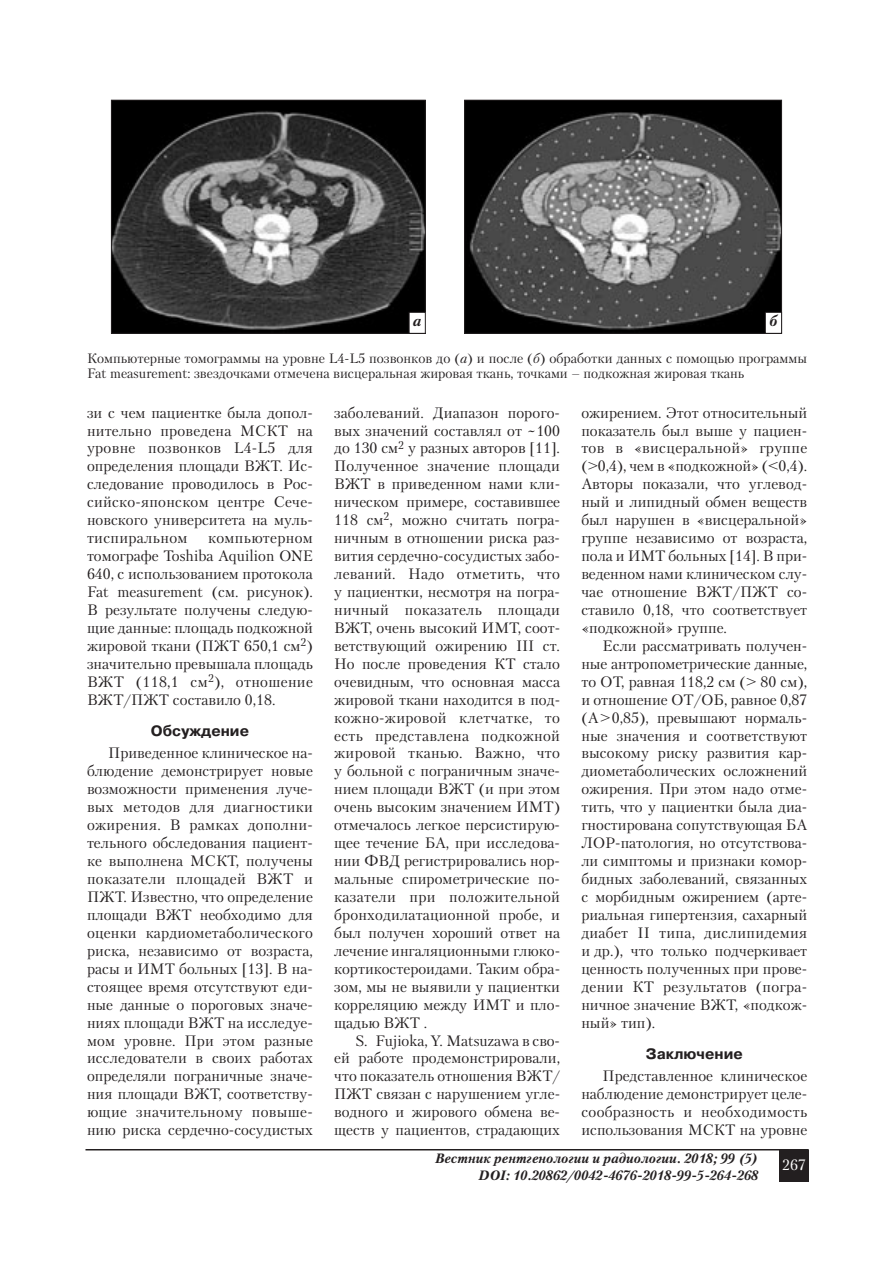
<style>
.page{position:relative;width:893px;height:1263px;background:#fff}
.page>*{position:absolute;margin:0;border:0;box-sizing:border-box;transform-origin:0 0}
.t1{font:15px/18px "Petersburg C";color:#231f20;text-align:justify}
.t2{font:700 15px "Pragmatica C";color:#231f20}
.t3{font:15px "Petersburg C";color:#fff}
.t4{font:italic 700 15px "Petersburg C";color:#231f20}
.t5{font:13.5px/15px "Petersburg C";color:#231f20}
.t6{font:italic 700 13.5px/16.5px "Petersburg C";color:#231f20;text-align:right}
.s1{font-style:italic}
</style>
<div class="page">
<hr style="left:85px;top:1149px;width:723px;height:1px;background:#231f20">
<div style="left:778px;top:1150px;width:30px;height:32px;background:#231f20"></div>
<img style="left:113px;top:102px;width:310px;height:229px">
<div style="left:111px;top:100px;width:314px;height:233px;border:1px solid #231f20"></div>
<img style="left:466px;top:102px;width:313px;height:229px">
<div style="left:464px;top:100px;width:317px;height:233px;border:1px solid #231f20"></div>
<div style="left:409px;top:312px;width:16px;height:21px;background:#fff"></div>
<div style="left:765px;top:312px;width:16px;height:21px;background:#fff"></div>
<div style="left:765px;top:312px;width:16px;height:21px;border:1px solid #231f20"></div>
<p class="t4" style="left:413px;top:315px;width:10px">а</p>
<p class="t4" style="left:769px;top:315px;width:9px">б</p>
<p class="t5" style="left:87px;top:352px;width:721px">Компьютерные томограммы на уровне L4-L5 позвонков до (<span class="s1">а</span>) и после (<span class="s1">б</span>) обработки данных с помощью программы<br>Fat measurement: звездочками отмечена висцеральная жировая ткань, точками – подкожная жировая ткань</p>
<p class="t1" style="left:87px;top:404px;width:227px">зи с чем пациентке была допол&shy;нительно проведена МСКТ на уровне позвонков L4-L5 для определения площади ВЖТ. Ис&shy;следование проводилось в Рос&shy;сийско-японском центре Сече&shy;новского университета на муль&shy;тиспиральном</p>
<p class="t1" style="left:87px;top:530px;width:227px;text-indent:121px">компьютерном томографе Toshiba Aquilion ONE 640, с использованием протокола Fat measurement (см. рисунок).<br>В результате получены следую&shy;щие данные: площадь подкожной жировой ткани (ПЖТ 650,1 см<sup>2</sup>) значительно превышала площадь ВЖТ (118,1 см<sup>2</sup>), отношение ВЖТ/ПЖТ составило 0,18.</p>
<p class="t2" style="left:151px;top:725px;width:100px">Обсуждение</p>
<p class="t1" style="left:87px;top:745px;width:227px;text-indent:21px">Приведенное клиническое на&shy;блюдение демонстрирует новые возможности применения луче&shy;вых методов для диагностики ожирения. В рамках дополни&shy;тельного обследования пациент&shy;ке выполнена МСКТ, получены показатели площадей ВЖТ и ПЖТ. Известно, что определение площади ВЖТ необходимо для оценки кардиометаболического риска, независимо от возраста, расы и ИМТ больных [13]. В на&shy;стоящее время отсутствуют еди&shy;ные данные о пороговых значе&shy;ниях площади ВЖТ на исследуе&shy;мом уровне. При этом разные исследователи в своих работах определяли пограничные значе&shy;ния площади ВЖТ, соответству&shy;ющие значительному повыше&shy;нию риска сердечно-сосудистых</p>
<p class="t1" style="left:334px;top:404px;width:227px">заболеваний. Диапазон порого&shy;вых значений составлял от ~100 до 130 см<sup>2</sup> у разных авторов [11].<br>Полученное значение площади ВЖТ в приведенном нами кли&shy;ническом примере, составившее 118 см<sup>2</sup>, можно считать погра&shy;ничным в отношении риска раз&shy;вития сердечно-сосудистых забо&shy;леваний. Надо отметить, что у пациентки, несмотря на погра&shy;ничный показатель площади ВЖТ, очень высокий ИМТ, соот&shy;ветствующий ожирению III ст.<br>Но после проведения КТ стало очевидным, что основная масса жировой ткани находится в под&shy;кожно-жировой клетчатке, то есть представлена подкожной жировой тканью. Важно, что у больной с пограничным значе&shy;нием площади ВЖТ (и при этом очень высоким значением ИМТ) отмечалось легкое персистирую&shy;щее течение БА, при исследова&shy;нии ФВД регистрировались нор&shy;мальные спирометрические по&shy;казатели при положительной бронходилатационной пробе, и был получен хороший ответ на лечение ингаляционными глюко&shy;кортикостероидами. Таким обра&shy;зом, мы не выявили у пациентки корреляцию между ИМТ и пло&shy;щадью ВЖТ .</p>
<p class="t1" style="left:334px;top:1032px;width:227px;text-indent:21px">S. Fujioka, Y. Matsuzawa в сво&shy;ей работе продемонстрировали, что показатель отношения ВЖТ/ ПЖТ связан с нарушением угле&shy;водного и жирового обмена ве&shy;ществ у пациентов, страдающих</p>
<p class="t1" style="left:581px;top:404px;width:227px">ожирением. Этот относительный показатель был выше у пациен&shy;тов в «висцеральной» группе (&gt;0,4), чем в «подкожной» (&lt;0,4).<br>Авторы показали, что углевод&shy;ный и липидный обмен веществ был нарушен в «висцеральной» группе независимо от возраста, пола и ИМТ больных [14]. В при&shy;веденном нами клиническом слу&shy;чае отношение ВЖТ/ПЖТ со&shy;ставило 0,18, что соответствует «подкожной» группе.</p>
<p class="t1" style="left:581px;top:637px;width:227px;text-indent:21px">Если рассматривать получен&shy;ные антропометрические данные, то ОТ, равная 118,2 см (&gt; 80 см), и отношение ОТ/ОБ, равное 0,87 (А&gt;0,85), превышают нормаль&shy;ные значения и соответствуют высокому риску развития кар&shy;диометаболических осложнений ожирения. При этом надо отме&shy;тить, что у пациентки была диа&shy;гностирована сопутствующая БА ЛОР-патология, но отсутствова&shy;ли симптомы и признаки комор&shy;бидных заболеваний, связанных с морбидным ожирением (арте&shy;риальная гипертензия, сахарный диабет II типа, дислипидемия и др.), что только подчеркивает ценность полученных при прове&shy;дении КТ результатов (погра&shy;ничное значение ВЖТ, «подкож&shy;ный» тип).</p>
<p class="t2" style="left:645px;top:1048px;width:98px">Заключение</p>
<p class="t1" style="left:581px;top:1068px;width:227px;text-indent:21px">Представленное клиническое наблюдение демонстрирует целе&shy;сообразность и необходимость использования МСКТ на уровне</p>
<p class="t6" style="left:435px;top:1151px;width:325px">Вестник рентгенологии и радиологии. 2018; 99 (5)<br>DOI: 10.20862/0042-4676-2018-99-5-264-268</p>
<p class="t3" style="left:782px;top:1158px;width:25px">267</p>
</div>
